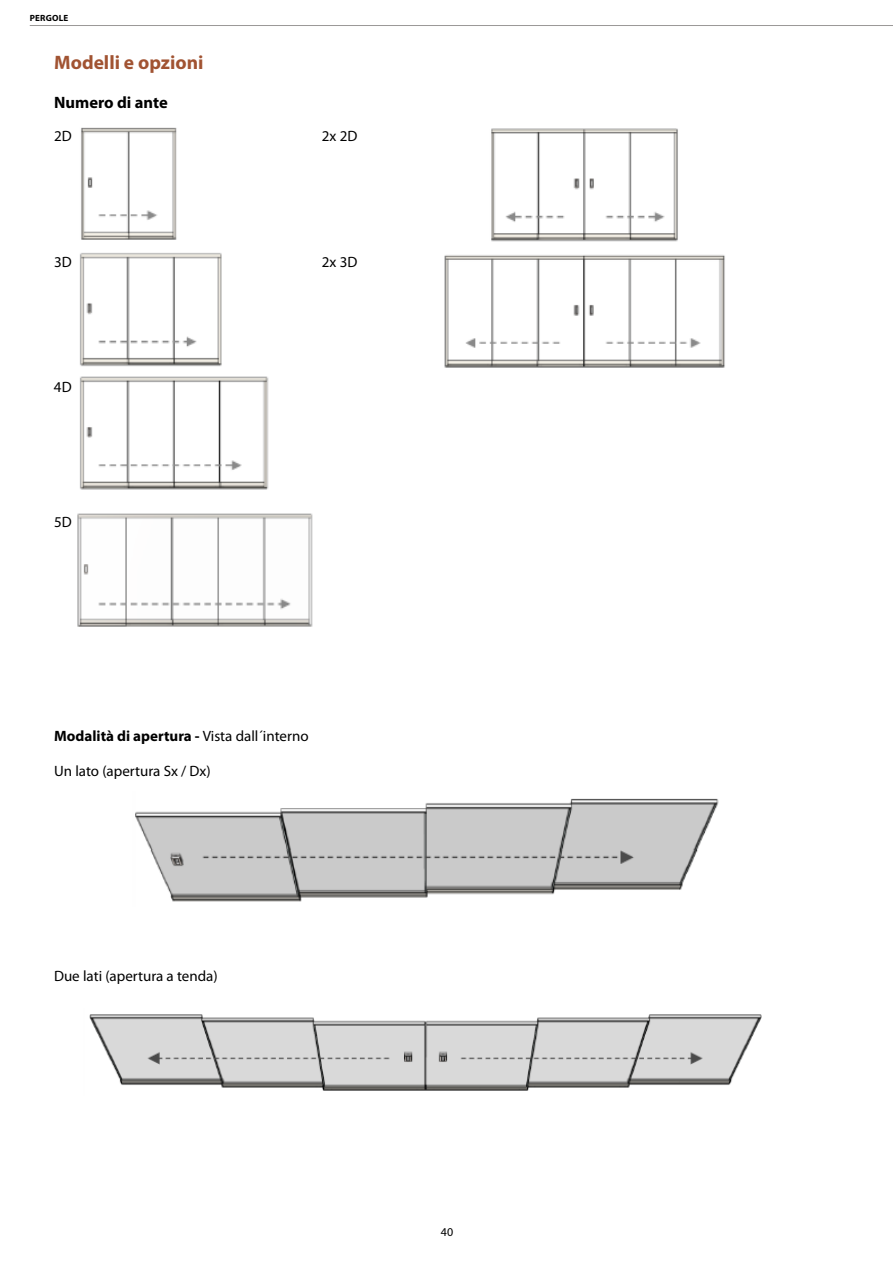
<style>
.page{position:relative;width:893px;height:1263px;background:#fff}
.page>*{position:absolute;margin:0;border:0;box-sizing:border-box;transform-origin:0 0}
.t1{font:700 19.5px "Myriad Pro";color:#a15332}
.t2{font:700 16.5px "Myriad Pro";color:#000}
.t3{font:15px "Myriad Pro";color:#000}
.t4{font:700 15px "Myriad Pro";color:#000}
.t5{font:12px "Myriad Pro";color:#000}
.t6{font:700 9px "Myriad Pro";letter-spacing:.02em;color:#000}
.s1{font-weight:400}
</style>
<div class="page">
<hr style="left:30px;top:25px;width:863px;height:1px;background:#9b9998">
<img style="left:77px;top:127px;width:236px;height:500px">
<img style="left:444px;top:128px;width:281px;height:240px">
<img style="left:135px;top:798px;width:584px;height:104px">
<img style="left:89px;top:1014px;width:673px;height:77px">
<p class="t6" style="left:30px;top:12px;width:40px">PERGOLE</p>
<h1 class="t1" style="left:54px;top:49px;width:151px">Modelli e opzioni</h1>
<p class="t2" style="left:54px;top:92px;width:115px">Numero di ante</p>
<p class="t3" style="left:54px;top:127px;width:19px">2D</p>
<p class="t3" style="left:54px;top:253px;width:19px">3D</p>
<p class="t3" style="left:54px;top:378px;width:19px">4D</p>
<p class="t3" style="left:54px;top:513px;width:19px">5D</p>
<p class="t3" style="left:322px;top:127px;width:37px">2x 2D</p>
<p class="t3" style="left:322px;top:253px;width:37px">2x 3D</p>
<p class="t4" style="left:54px;top:727px;width:256px">Modalità di apertura - <span class="s1">Vista dall´interno</span></p>
<p class="t3" style="left:54px;top:762px;width:158px">Un lato (apertura Sx / Dx)</p>
<p class="t3" style="left:54px;top:966px;width:165px">Due lati (apertura a tenda)</p>
<p class="t5" style="left:441px;top:1225px;width:14px">40</p>
</div>
